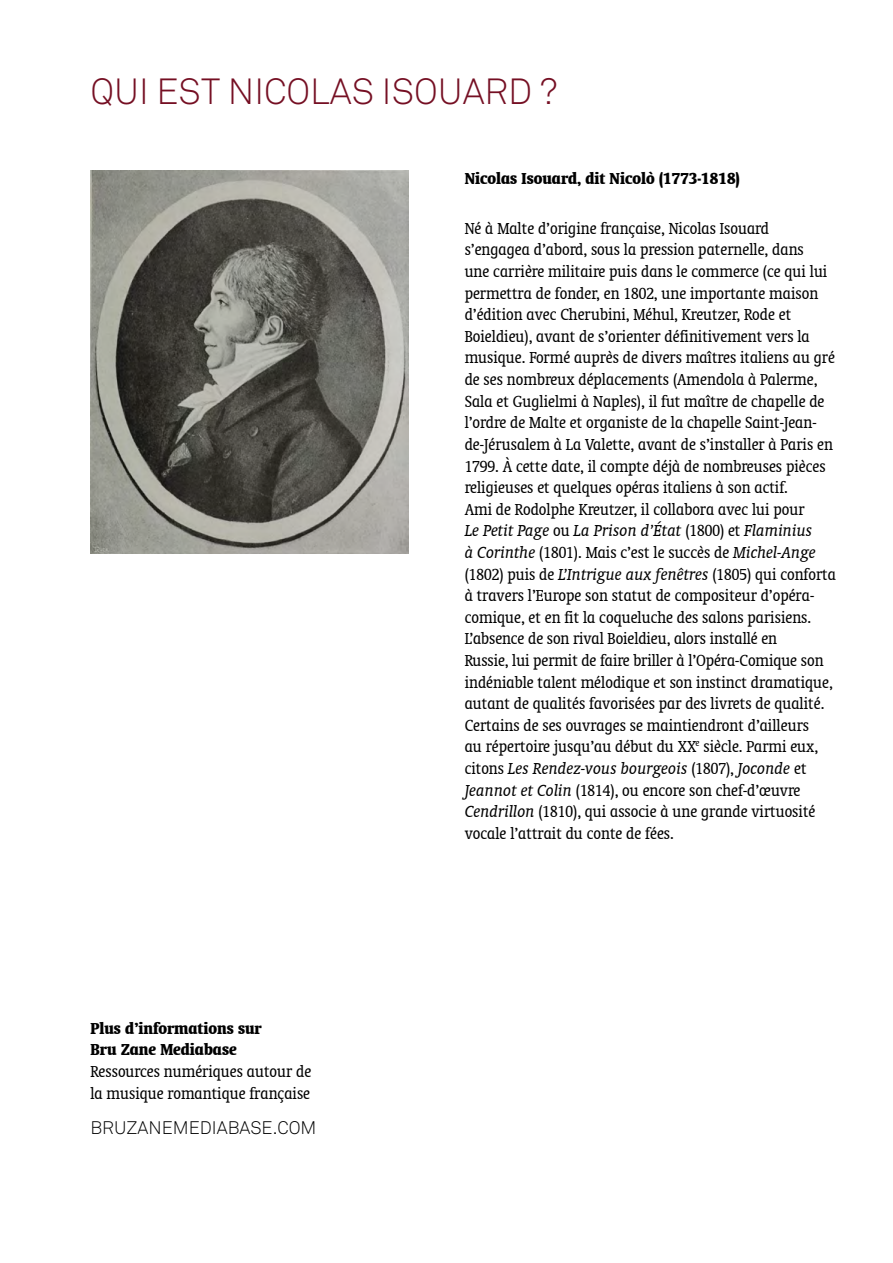
<style>
.page{position:relative;width:893px;height:1263px;background:#fff}
.page>*{position:absolute;margin:0;border:0;box-sizing:border-box;transform-origin:0 0}
.t1{font:300 36px "Akkurat";color:#750f23}
.t2{font:condensed 18px/21.6px "Oranda BT";color:#000}
.t3{font:700 condensed 18px/21.6px "Oranda BT";color:#000}
.t4{font:300 18px "Akkurat";color:#000}
.s1{font-style:italic;font-stretch:normal}
</style>
<div class="page">
<img style="left:90px;top:171px;width:319px;height:382px">
<h1 class="t1" style="left:90px;top:70px;width:469px">QUI EST NICOLAS ISOUARD ?</h1>
<p class="t3" style="left:90px;top:1017px;width:173px">Plus d’informations sur<br>Bru Zane Mediabase</p>
<p class="t2" style="left:90px;top:1060px;width:222px">Ressources numériques autour de la musique romantique française</p>
<p class="t4" style="left:90px;top:1117px;width:228px">BRUZANEMEDIABASE.COM</p>
<p class="t3" style="left:465px;top:167px;width:277px">Nicolas Isouard, dit Nicolò (1773-1818)</p>
<p class="t2" style="left:465px;top:217px;width:373px">Né à Malte d’origine française, Nicolas Isouard s’engagea d’abord, sous la pression paternelle, dans<br>une carrière militaire puis dans le commerce (ce qui lui permettra de fonder, en 1802, une importante maison d’édition avec Cherubini, Méhul, Kreutzer, Rode et Boieldieu), avant de s’orienter définitivement vers la musique. Formé auprès de divers maîtres italiens au gré de ses nombreux déplacements (Amendola à Palerme, Sala et Guglielmi à Naples), il fut maître de chapelle de l’ordre de Malte et organiste de la chapelle Saint-Jean&shy;de-Jérusalem à La Valette, avant de s’installer à Paris en 1799. À cette date, il compte déjà de nombreuses pièces religieuses et quelques opéras italiens à son actif.<br>Ami de Rodolphe Kreutzer, il collabora avec lui pour<br><span class="s1">Le Petit Page</span> ou <span class="s1">La Prison d’État</span> (1800) et <span class="s1">Flaminius<br>à Corinthe</span> (1801). Mais c’est le succès de <span class="s1">Michel-Ange </span>(1802) puis de <span class="s1">L’Intrigue aux fenêtres</span> (1805) qui conforta à travers l’Europe son statut de compositeur d’opéra&shy;comique, et en fit la coqueluche des salons parisiens.<br>L’absence de son rival Boieldieu, alors installé en<br>Russie, lui permit de faire briller à l’Opéra-Comique son indéniable talent mélodique et son instinct dramatique, autant de qualités favorisées par des livrets de qualité.<br>Certains de ses ouvrages se maintiendront d’ailleurs<br>au répertoire jusqu’au début du XX<sup>e</sup> siècle. Parmi eux, citons <span class="s1">Les Rendez-vous bourgeois</span> (1807), <span class="s1">Joconde</span> et <span class="s1">Jeannot et Colin</span> (1814), ou encore son chef-d’œuvre <span class="s1">Cendrillon</span> (1810), qui associe à une grande virtuosité vocale l’attrait du conte de fées.</p>
</div>
